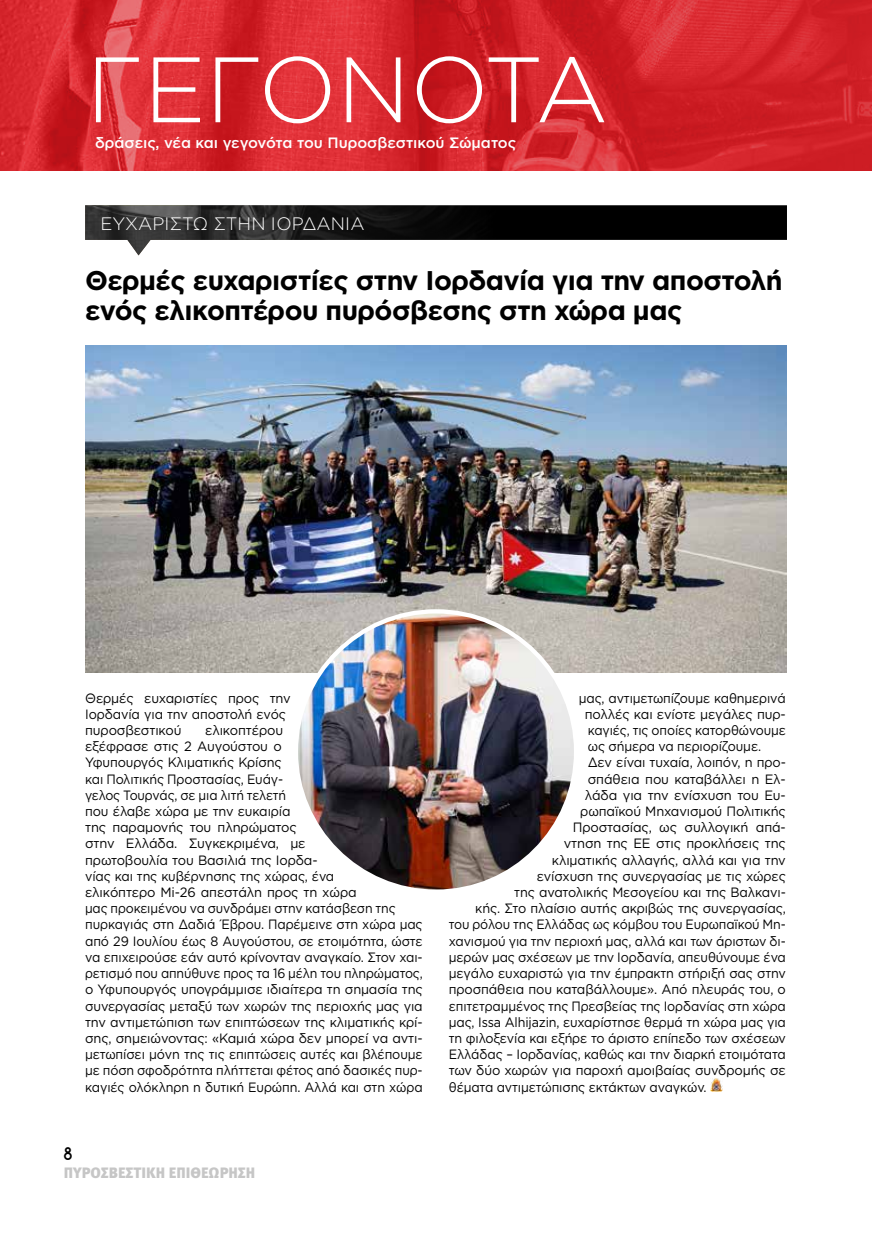
<style>
.page{position:relative;width:872px;height:1234px;background:#fff}
.page>*{position:absolute;margin:0;border:0;box-sizing:border-box;transform-origin:0 0}
.t1{font:300 92.55px "Gotham Greek";color:#fff}
.t2{font:700 27px/30px "Gotham Greek";letter-spacing:-.02em;color:#000}
.t3{font:300 18px "Gotham Greek";color:#fff}
.t4{font:500 15px "Gotham Greek";letter-spacing:-.005em;color:#fff}
.t5{font:900 15px "Meta Pro";color:#c6c6c6}
.t6{font:15px "Star Avenue";color:#000}
.t7{font:13.5px/16.2px "Gotham Greek";letter-spacing:-.01em;color:#000;scale:.96 1}
.t8{font:13.5px "Gotham Greek";letter-spacing:-.01em;color:#000;scale:.93 1}
.t9{font:13.5px "Gotham Greek";letter-spacing:-.01em;color:#000;scale:.94 1}
.t10{font:13.5px "Gotham Greek";letter-spacing:-.01em;color:#000;scale:.92 1}
.t11{font:13.5px "Gotham Greek";letter-spacing:-.01em;color:#000;scale:.95 1}
</style>
<div class="page">
<img style="left:0;top:0;width:872px;height:170px">
<div style="left:550px;top:205px;width:237px;height:35px;background:#000"></div>
<img style="left:85px;top:205px;width:465px;height:50px">
<svg style="left:710px;top:1078px;width:12px;height:13px"></svg>
<img style="left:85px;top:346px;width:702px;height:326px">
<img style="left:296px;top:611px;width:280px;height:280px;border-radius:140px">
<h1 class="t1" style="left:86px;top:39px;width:523px">ΓΕΓΟΝΟΤΑ</h1>
<p class="t4" style="left:95px;top:134px;width:423px">δράσεις, νέα και γεγονότα του Πυροσβεστικού Σώματος</p>
<h3 class="t3" style="left:100px;top:214px;width:266px">ΕΥΧΑΡΙΣΤΩ ΣΤΗΝ ΙΟΡΔΑΝΙΑ</h3>
<h2 class="t2" style="left:85px;top:264px;width:699px">Θερμές ευχαριστίες στην Ιορδανία για την αποστολή ενός ελικοπτέρου πυρόσβεσης στη χώρα μας</h2>
<p class="t7" style="left:85px;top:689px;width:216px">Θερμές ευχαριστίες προς την<br>Ιορδανία για την αποστολή ενός πυροσβεστικού</p>
<p class="t7" style="left:85px;top:721px;width:353px;text-indent:120px">ελικοπτέρου<br>εξέφρασε στις 2 Αυγούστου ο<br>Υφυπουργός Κλιματικής Κρίσης<br>και Πολιτικής Προστασίας, Ευάγ-<br>γελος Τουρνάς, σε μια λιτή τελετή<br>που έλαβε χώρα με την ευκαιρία<br>της παραμονής του πληρώματος<br>στην Ελλάδα. Συγκεκριμένα, με<br>πρωτοβουλία του Βασιλιά της Ιορδα-<br>νίας και της κυβέρνησης της χώρας, ένα<br>ελικόπτερο Mi-26 απεστάλη προς τη χώρα<br>μας προκειμένου να συνδράμει στην κατάσβεση της πυρκαγιάς στη Δαδιά Έβρου. Παρέμεινε στη χώρα μας από 29 Ιουλίου έως 8 Αυγούστου, σε ετοιμότητα, ώστε να επιχειρούσε εάν αυτό κρίνονταν αναγκαίο. Στον χαι&shy;ρετισμό που απηύθυνε προς τα 16 μέλη του πληρώματος, ο Υφυπουργός υπογράμμισε ιδιαίτερα τη σημασία της συνεργασίας μεταξύ των χωρών της περιοχής μας για την αντιμετώπιση των επιπτώσεων της κλιματικής κρί&shy;σης, σημειώνοντας: «Καμιά χώρα δεν μπορεί να αντι&shy;μετωπίσει μόνη της τις επιπτώσεις αυτές και βλέπουμε με πόση σφοδρότητα πλήττεται φέτος από δασικές πυρ&shy;καγιές ολόκληρη η δυτική Ευρώπη. Αλλά και στη χώρα</p>
<p class="t6" style="left:64px;top:1144px;width:10px">8</p>
<p class="t5" style="left:64px;top:1160px;width:193px">ΠΥΡΟΣΒΕΣΤΙΚΗ ΕΠΙΘΕΩΡΗΣΗ</p>
<p class="t8" style="left:579px;top:690px;width:224px">μας, αντιμετωπίζουμε καθημερινά</p>
<p class="t7" style="left:585px;top:705px;width:211px">πολλές και ενίοτε μεγάλες πυρ-</p>
<p class="t10" style="left:588px;top:722px;width:217px">καγιές, τις οποίες κατορθώνουμε</p>
<p class="t8" style="left:588px;top:738px;width:188px">ως σήμερα να περιορίζουμε.</p>
<p class="t11" style="left:588px;top:755px;width:210px">Δεν είναι τυχαία, λοιπόν, η προ-</p>
<p class="t7" style="left:588px;top:770px;width:208px">σπάθεια που καταβάλλει η Ελ-</p>
<p class="t7" style="left:585px;top:786px;width:211px">λάδα για την ενίσχυση του Ευ-</p>
<p class="t7" style="left:580px;top:802px;width:216px">ρωπαϊκού Μηχανισμού Πολιτικής</p>
<p class="t7" style="left:573px;top:818px;width:223px">Προστασίας, ως συλλογική απά-</p>
<p class="t7" style="left:564px;top:835px;width:233px">ντηση της ΕΕ στις προκλήσεις της</p>
<p class="t7" style="left:552px;top:851px;width:245px">κλιματικής αλλαγής, αλλά και για την</p>
<p class="t9" style="left:537px;top:868px;width:266px">ενίσχυση της συνεργασίας με τις χώρες</p>
<p class="t9" style="left:514px;top:884px;width:290px">της ανατολικής Μεσογείου και της Βαλκανι-</p>
<p class="t9" style="left:475px;top:900px;width:332px">κής. Στο πλαίσιο αυτής ακριβώς της συνεργασίας,</p>
<p class="t10" style="left:449px;top:917px;width:368px">του ρόλου της Ελλάδας ως κόμβου του Ευρωπαϊκού Μη-</p>
<p class="t8" style="left:449px;top:933px;width:364px">χανισμού για την περιοχή μας, αλλά και των άριστων δι-</p>
<p class="t8" style="left:449px;top:949px;width:364px">μερών μας σχέσεων με την Ιορδανία, απευθύνουμε ένα</p>
<p class="t9" style="left:449px;top:965px;width:360px">μεγάλο ευχαριστώ για την έμπρακτη στήριξή σας στην</p>
<p class="t11" style="left:449px;top:981px;width:356px">προσπάθεια που καταβάλλουμε». Από πλευράς του, ο</p>
<p class="t8" style="left:449px;top:998px;width:364px">επιτετραμμένος της Πρεσβείας της Ιορδανίας στη χώρα</p>
<p class="t8" style="left:449px;top:1014px;width:364px">μας, Issa Alhijazin, ευχαρίστησε θερμά τη χώρα μας για</p>
<p class="t8" style="left:449px;top:1030px;width:364px">τη φιλοξενία και εξήρε το άριστο επίπεδο των σχέσεων</p>
<p class="t8" style="left:449px;top:1046px;width:364px">Ελλάδας – Ιορδανίας, καθώς και την διαρκή ετοιμότατα</p>
<p class="t7" style="left:449px;top:1061px;width:352px">των δύο χωρών για παροχή αμοιβαίας συνδρομής σε</p>
<p class="t8" style="left:449px;top:1079px;width:279px">θέματα αντιμετώπισης εκτάκτων αναγκών.</p>
</div>
